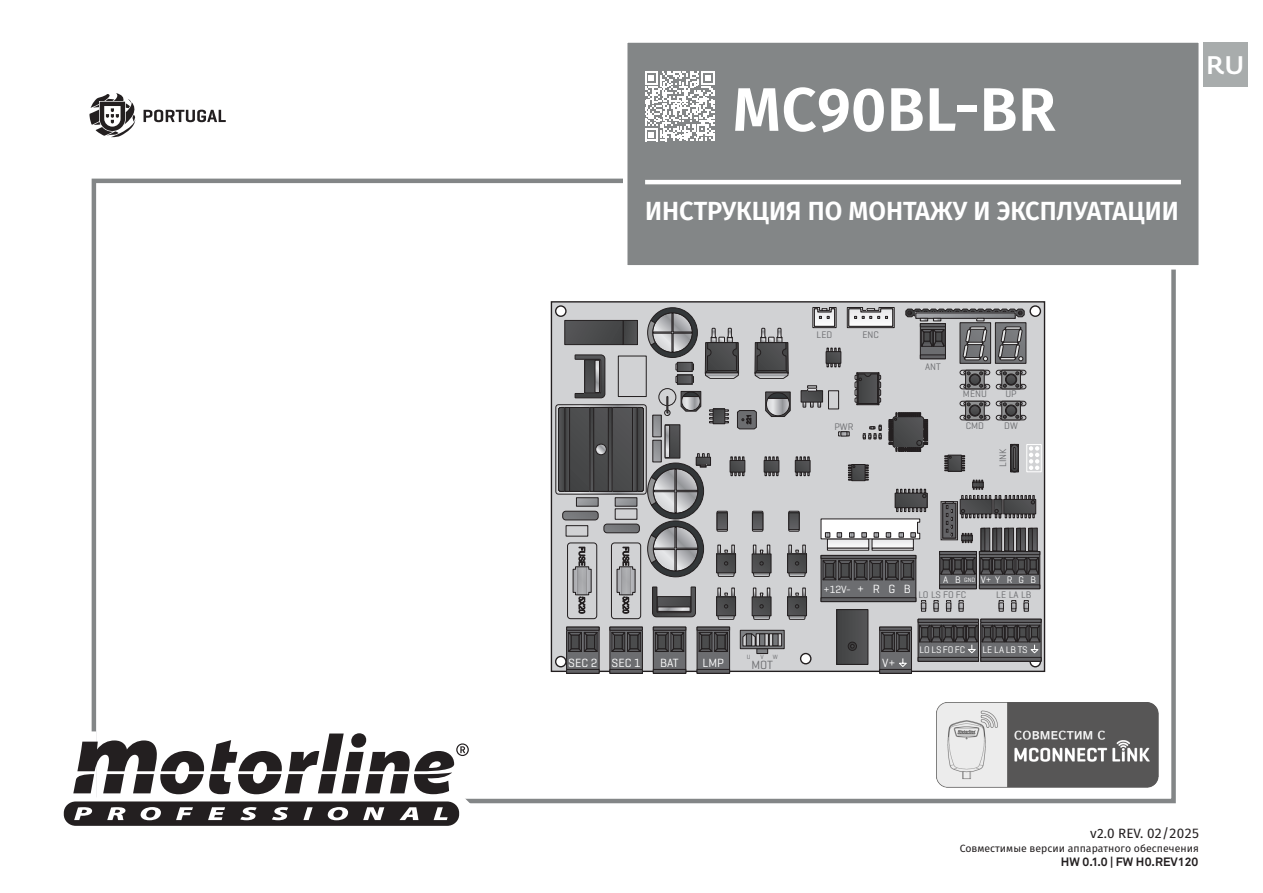
<style>
.page{position:relative;width:1263px;height:893px;background:#fff}
.page>*{position:absolute;margin:0;border:0;box-sizing:border-box;transform-origin:0 0}
.t1{font:600 61.5px "Fira Sans";letter-spacing:.005em;color:#fff}
.t2{font:600 26.25px "Fira Sans";color:#fff}
.t3{font:500 25.2px "Fedra Sans Std";color:#fff}
.t4{font:13.5px "Fira Sans";color:#231f20}
.t5{font:12.15px "Geogrotesque";color:#fff}
.t6{font:12.15px "Geogrotesque";color:#6c6d70}
.t7{font:700 12px "Akkurat Pro";color:#231f20}
.t8{font:10.65px "Geogrotesque";color:#fff}
.t9{font:10.5px "Fira Sans";color:#231f20}
.t10{font:9.75px "Geogrotesque";color:#6c6d70}
.t11{font:9.75px "Geogrotesque";color:#fff}
.t12{font:6.3px "Geogrotesque";color:#fff}
.t13{font:6.3px "Geogrotesque";color:#6c6d70}
.s1{font-size:12.15px}
.s2{font-size:9.75px}
</style>
<div class="page">
<svg style="left:550px;top:301px;width:496px;height:372px;background:#a6a6a7"></svg>
<div style="left:567px;top:627px;width:32px;height:46px;background:#646467"></div>
<div style="left:566px;top:627px;width:33px;height:47px;border:1px solid #231f20"></div>
<div style="left:566px;top:669px;width:33px;height:5px;border:1px solid #231f20"></div>
<div style="left:610px;top:627px;width:32px;height:46px;background:#646467"></div>
<div style="left:609px;top:627px;width:34px;height:47px;border:1px solid #231f20"></div>
<div style="left:609px;top:669px;width:34px;height:5px;border:1px solid #231f20"></div>
<div style="left:653px;top:627px;width:33px;height:46px;background:#646467"></div>
<div style="left:653px;top:627px;width:33px;height:47px;border:1px solid #231f20"></div>
<div style="left:653px;top:669px;width:33px;height:5px;border:1px solid #231f20"></div>
<div style="left:697px;top:627px;width:33px;height:46px;background:#646467"></div>
<div style="left:697px;top:627px;width:33px;height:47px;border:1px solid #231f20"></div>
<div style="left:697px;top:669px;width:33px;height:5px;border:1px solid #231f20"></div>
<div style="left:880px;top:627px;width:31px;height:46px;background:#646467"></div>
<div style="left:879px;top:627px;width:33px;height:47px;border:1px solid #231f20"></div>
<div style="left:879px;top:669px;width:33px;height:5px;border:1px solid #231f20"></div>
<svg style="left:555px;top:301px;width:486px;height:367px;background:#9c9d9e"></svg>
<div style="left:621px;top:42px;width:584px;height:230px;background:#838687"></div>
<hr style="left:645px;top:180px;width:536px;height:4px;background:#fff">
<div style="left:1203px;top:43px;width:45px;height:44px;background:#a8acac"></div>
<img style="left:937px;top:702px;width:221px;height:86px">
<svg style="left:645px;top:71px;width:69px;height:70px"></svg>
<svg style="left:89px;top:93px;width:46px;height:44px"></svg>
<svg style="left:144px;top:110px;width:82px;height:12px"></svg>
<svg style="left:63px;top:733px;width:412px;height:93px"></svg>
<h1 class="t1" style="left:733px;top:59px;width:325px">MC90BL-BR</h1>
<p class="t2" style="left:645px;top:189px;width:535px">ИНСТРУКЦИЯ ПО МОНТАЖУ И ЭКСПЛУАТАЦИИ</p>
<h3 class="t3" style="left:1206px;top:50px;width:40px">RU</h3>
<p class="t10" style="left:817px;top:328px;width:17px">LED</p>
<p class="t10" style="left:862px;top:328px;width:18px">ENC</p>
<p class="t10" style="left:834px;top:420px;width:20px">PWR</p>
<p class="t10" style="left:925px;top:360px;width:17px">ANT</p>
<p class="t10" style="left:963px;top:387px;width:25px">MENU</p>
<p class="t10" style="left:1005px;top:387px;width:13px">UP</p>
<p class="t10" style="left:966px;top:419px;width:20px">CMD</p>
<p class="t10" style="left:1004px;top:419px;width:15px">DW</p>
<p class="t10" style="left:997px;top:467px;width:20px;rotate:-90deg">LINK</p>
<p class="t5" style="left:568px;top:655px;width:74px">SEC 2 SEC 1</p>
<p class="t5" style="left:660px;top:655px;width:20px">BAT</p>
<p class="t5" style="left:702px;top:655px;width:23px">LMP</p>
<p class="t8" style="left:823px;top:583px;width:89px">+12V- <span class="s1">+ R G B</span></p>
<p class="t11" style="left:1019px;top:574px;width:19px">G B</p>
<p class="t12" style="left:955px;top:576px;width:22px"><span class="s2">B</span> GND</p>
<p class="t11" style="left:943px;top:574px;width:7px">A</p>
<p class="t11" style="left:981px;top:574px;width:33px">V+Y R</p>
<p class="t10" style="left:918px;top:589px;width:49px">LO LS FO FC</p>
<p class="t10" style="left:996px;top:589px;width:37px">LE LA LB</p>
<p class="t13" style="left:747px;top:653px;width:5px">U</p>
<p class="t13" style="left:761px;top:653px;width:5px">V</p>
<p class="t13" style="left:773px;top:653px;width:7px">W</p>
<p class="t6" style="left:751px;top:657px;width:23px">MOT</p>
<p class="t5" style="left:882px;top:655px;width:15px">V+</p>
<p class="t11" style="left:919px;top:643px;width:47px">LO LSFOFC</p>
<p class="t11" style="left:982px;top:643px;width:47px">LE LA LB TS</p>
<h3 class="t4" style="left:1090px;top:823px;width:111px">v2.0 REV. 02/2025</h3>
<p class="t7" style="left:1061px;top:854px;width:139px">HW 0.1.0 | FW H0.REV120</p>
<p class="t9" style="left:960px;top:841px;width:241px">Совместимые версии аппаратного обеспечения</p>
</div>
